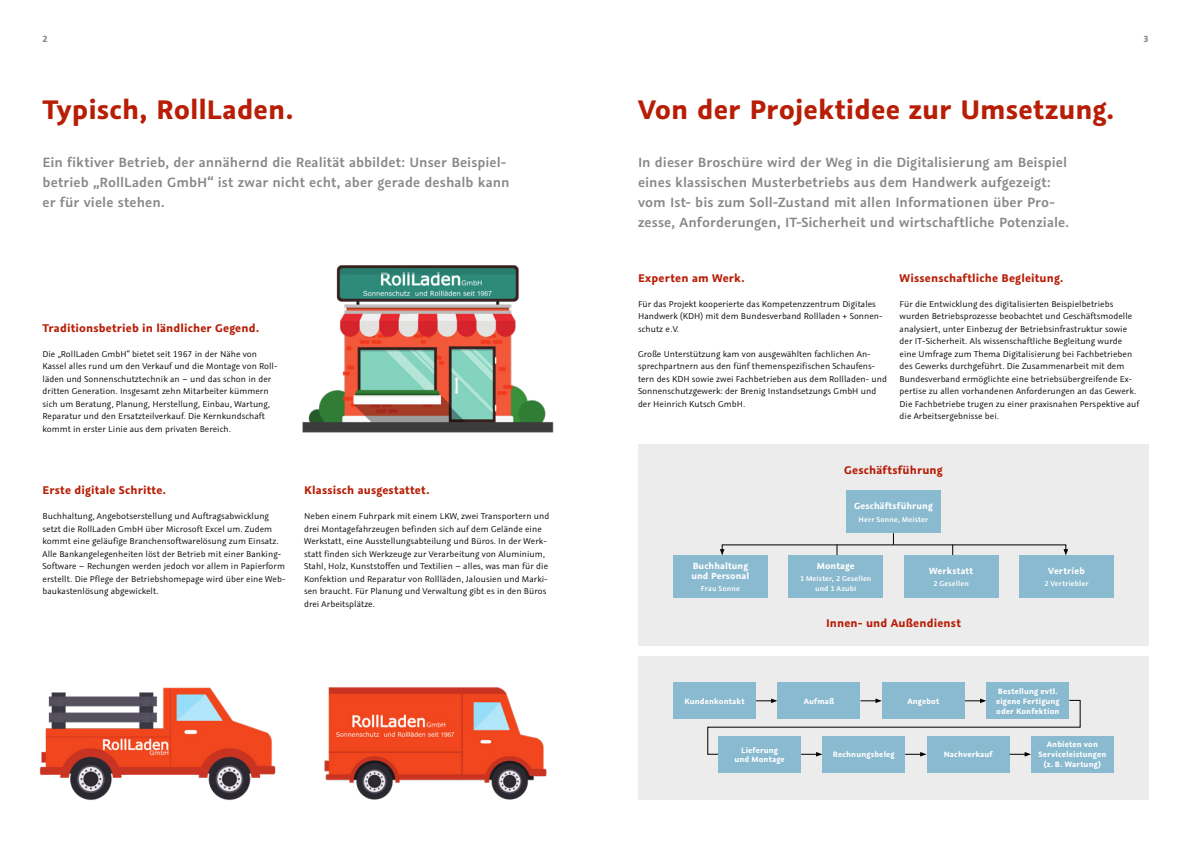
<style>
.page{position:relative;width:1191px;height:842px;background:#fff}
.page>*{position:absolute;margin:0;border:0;box-sizing:border-box;transform-origin:0 0}
.t1{font:700 30px "Graublau Sans";letter-spacing:.005em;color:#b81e06}
.t2{font:600 15px/20px "Graublau Sans";letter-spacing:.005em;color:#878786}
.t3{font:700 12.5px "Graublau Sans";letter-spacing:.015em;color:#b81e06}
.t4{font:700 10px/10px "Graublau Sans";letter-spacing:.01em;color:#fff}
.t5{font:700 10px "Graublau Sans";color:#878786}
.t6{font:9.5px/12.5px "Graublau Sans";letter-spacing:.005em;color:#000}
.t7{font:700 8.7px/9.8px "Graublau Sans";letter-spacing:.015em;color:#fff;text-align:center}
.t8{font:600 8px/10px "Graublau Sans";letter-spacing:.015em;color:#fff;text-align:center}
</style>
<div class="page">
<div style="left:638px;top:444px;width:510px;height:202px;background:#ececed"></div>
<div style="left:846px;top:491px;width:94px;height:42px;background:#8abacf"></div>
<svg style="left:720px;top:549px;width:4px;height:6px"></svg>
<svg style="left:1063px;top:549px;width:5px;height:6px"></svg>
<svg style="left:893px;top:533px;width:1px;height:12px"></svg>
<div style="left:638px;top:656px;width:510px;height:143px;background:#ececed"></div>
<div style="left:673px;top:682px;width:83px;height:37px;background:#8abacf"></div>
<div style="left:882px;top:682px;width:83px;height:37px;background:#8abacf"></div>
<div style="left:777px;top:682px;width:83px;height:37px;background:#8abacf"></div>
<div style="left:926px;top:736px;width:83px;height:37px;background:#8abacf"></div>
<div style="left:822px;top:736px;width:83px;height:37px;background:#8abacf"></div>
<div style="left:1031px;top:736px;width:83px;height:37px;background:#8abacf"></div>
<div style="left:673px;top:555px;width:94px;height:43px;background:#8abacf"></div>
<div style="left:788px;top:555px;width:95px;height:43px;background:#8abacf"></div>
<div style="left:903px;top:555px;width:95px;height:43px;background:#8abacf"></div>
<div style="left:1019px;top:555px;width:95px;height:43px;background:#8abacf"></div>
<svg style="left:707px;top:698px;width:373px;height:58px"></svg>
<div style="left:718px;top:736px;width:83px;height:37px;background:#8abacf"></div>
<img style="left:302px;top:265px;width:252px;height:168px">
<img style="left:324px;top:687px;width:223px;height:113px">
<img style="left:39px;top:687px;width:237px;height:114px">
<div style="left:986px;top:682px;width:83px;height:37px;background:#8abacf"></div>
<p class="t5" style="left:43px;top:33px;width:7px">2</p>
<h1 class="t1" style="left:43px;top:90px;width:253px">Typisch, RollLaden.</h1>
<h2 class="t2" style="left:43px;top:152px;width:468px">Ein fiktiver Betrieb, der annähernd die Realität abbildet: Unser Beispiel&shy;betrieb „RollLaden GmbH“ ist zwar nicht echt, aber gerade deshalb kann er für viele stehen.</h2>
<h3 class="t3" style="left:43px;top:320px;width:218px">Traditionsbetrieb in ländlicher Gegend.</h3>
<p class="t6" style="left:43px;top:347px;width:236px">Die „RollLaden GmbH“ bietet seit 1967 in der Nähe von Kassel alles rund um den Verkauf und die Montage von Roll&shy;läden und Sonnenschutztechnik an – und das schon in der dritten Generation. Insgesamt zehn Mitarbeiter kümmern sich um Beratung, Planung, Herstellung, Einbau, Wartung, Reparatur und den Ersatzteilverkauf. Die Kernkundschaft kommt in erster Linie aus dem privaten Bereich.</p>
<h3 class="t3" style="left:43px;top:482px;width:125px">Erste digitale Schritte.</h3>
<p class="t6" style="left:43px;top:510px;width:244px">Buchhaltung, Angebotserstellung und Auftragsabwicklung setzt die RollLaden GmbH über Microsoft Excel um. Zudem kommt eine geläufige Branchensoftwarelösung zum Einsatz.<br>Alle Bankangelegenheiten löst der Betrieb mit einer Banking-Software – Rechungen werden jedoch vor allem in Papierform erstellt. Die Pflege der Betriebshomepage wird über eine Web&shy;baukastenlösung abgewickelt.</p>
<h3 class="t3" style="left:304px;top:482px;width:127px">Klassisch ausgestattet.</h3>
<p class="t6" style="left:304px;top:510px;width:247px">Neben einem Fuhrpark mit einem LKW, zwei Transportern und drei Montagefahrzeugen befinden sich auf dem Gelände eine Werkstatt, eine Ausstellungsabteilung und Büros. In der Werk&shy;statt finden sich Werkzeuge zur Verarbeitung von Aluminium, Stahl, Holz, Kunststoffen und Textilien – alles, was man für die Konfektion und Reparatur von Rollläden, Jalousien und Marki&shy;sen braucht. Für Planung und Verwaltung gibt es in den Büros drei Arbeitsplätze.</p>
<h1 class="t1" style="left:638px;top:90px;width:478px">Von der Projektidee zur Umsetzung.</h1>
<p class="t2" style="left:638px;top:152px;width:433px">In dieser Broschüre wird der Weg in die Digitalisierung am Beispiel eines klassischen Musterbetriebs aus dem Handwerk aufgezeigt: vom Ist- bis zum Soll-Zustand mit allen Informationen über Pro&shy;zesse, Anforderungen, IT-Sicherheit und wirtschaftliche Potenziale.</p>
<p class="t5" style="left:1143px;top:33px;width:7px">3</p>
<h3 class="t3" style="left:638px;top:270px;width:108px">Experten am Werk.</h3>
<p class="t6" style="left:638px;top:297px;width:246px">Für das Projekt kooperierte das Kompetenzzentrum Digitales<br>Handwerk (KDH) mit dem Bundesverband Rollladen + Sonnen&shy;schutz e.V.</p>
<p class="t6" style="left:638px;top:347px;width:250px">Große Unterstützung kam von ausgewählten fachlichen An&shy;sprechpartnern aus den fünf themenspezifischen Schaufens&shy;tern des KDH sowie zwei Fachbetrieben aus dem Rollladen- und Sonnenschutzgewerk: der Brenig Instandsetzungs GmbH und der Heinrich Kutsch GmbH.</p>
<h3 class="t3" style="left:899px;top:270px;width:165px">Wissenschaftliche Begleitung.</h3>
<p class="t6" style="left:899px;top:297px;width:241px">Für die Entwicklung des digitalisierten Beispielbetriebs wurden Betriebsprozesse beobachtet und Geschäftsmodelle analysiert, unter Einbezug der Betriebsinfrastruktur sowie der IT-Sicherheit. Als wissenschaftliche Begleitung wurde eine Umfrage zum Thema Digitalisierung bei Fachbetrieben des Gewerks durchgeführt. Die Zusammenarbeit mit dem Bundesverband ermöglichte eine betriebsübergreifende Ex&shy;pertise zu allen vorhandenen Anforderungen an das Gewerk.<br>Die Fachbetriebe trugen zu einer praxisnahen Perspektive auf die Arbeitsergebnisse bei.</p>
<h3 class="t3" style="left:844px;top:462px;width:100px">Geschäftsführung</h3>
<p class="t4" style="left:691px;top:561px;width:59px">Buchhaltung und Personal</p>
<p class="t8" style="left:701px;top:584px;width:40px">Frau Sonne</p>
<p class="t4" style="left:854px;top:501px;width:80px">Geschäftsführung</p>
<p class="t8" style="left:858px;top:514px;width:71px">Herr Sonne, Meister</p>
<p class="t4" style="left:816px;top:561px;width:39px">Montage</p>
<p class="t8" style="left:800px;top:574px;width:73px">1 Meister, 2 Gesellen und 1 Azubi</p>
<p class="t4" style="left:929px;top:566px;width:45px">Werkstatt</p>
<p class="t8" style="left:933px;top:579px;width:37px">2 Gesellen</p>
<h3 class="t3" style="left:826px;top:615px;width:136px">Innen- und Außendienst</h3>
<p class="t4" style="left:1048px;top:566px;width:38px">Vertrieb</p>
<p class="t8" style="left:1044px;top:579px;width:46px">2 Vertriebler</p>
<p class="t7" style="left:684px;top:696px;width:62px">Kundenkontakt</p>
<p class="t7" style="left:803px;top:696px;width:32px">Aufmaß</p>
<p class="t7" style="left:907px;top:696px;width:34px">Angebot</p>
<p class="t7" style="left:996px;top:686px;width:65px;text-align:left">Bestellung evtl. eigene Fertigung oder Konfektion</p>
<p class="t7" style="left:734px;top:746px;width:52px;line-height:8.7px">Lieferung und Montage</p>
<p class="t7" style="left:833px;top:749px;width:63px">Rechnungsbeleg</p>
<p class="t7" style="left:943px;top:749px;width:50px">Nachverkauf</p>
<p class="t7" style="left:1038px;top:740px;width:69px">Anbieten von<br>Serviceleistungen (z. B. Wartung)</p>
</div>
